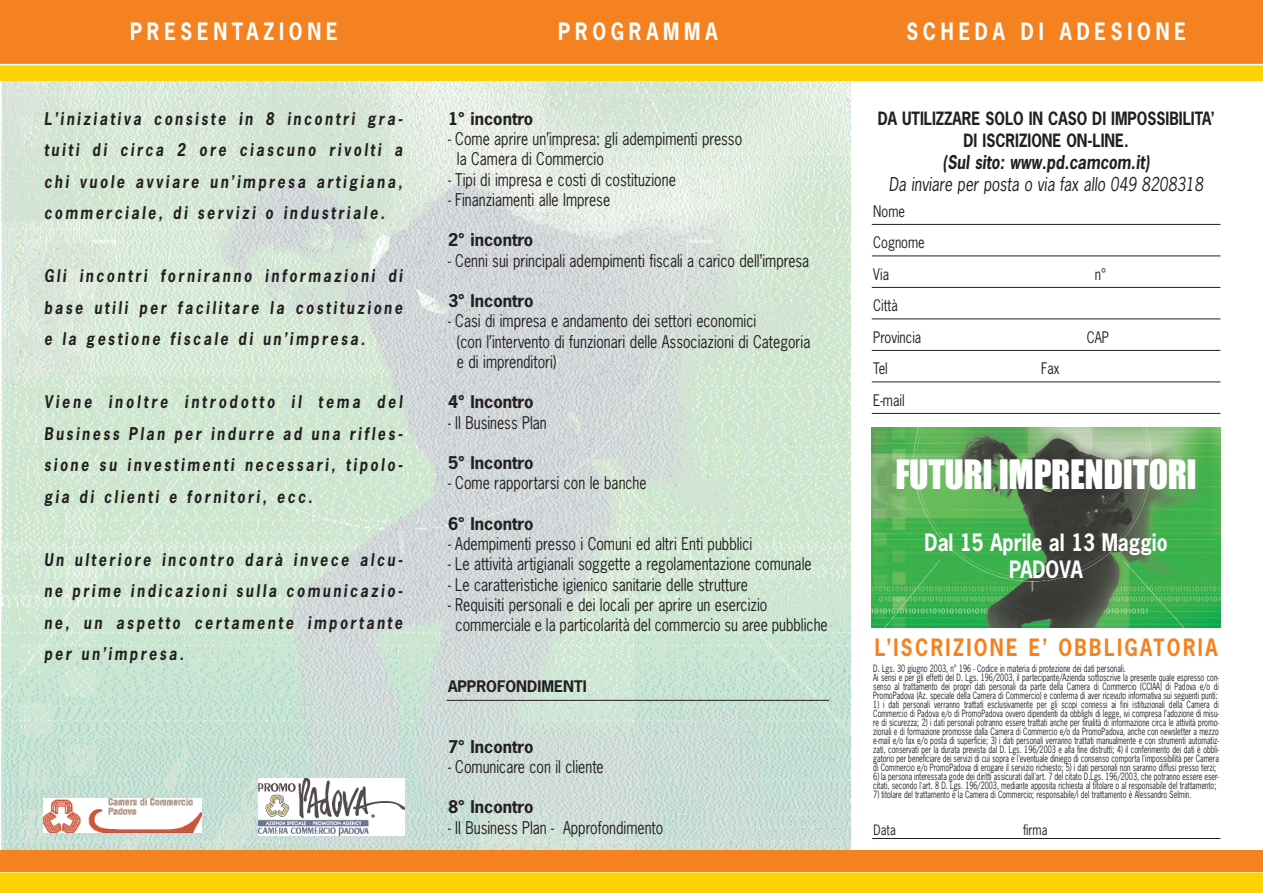
<style>
.page{position:relative;width:1263px;height:893px;background:#fff}
.page>*{position:absolute;margin:0;border:0;box-sizing:border-box;transform-origin:0 0}
.t1{font:37.5px "Impact";letter-spacing:-.01em;color:#fff;scale:.95 1}
.t2{font:700 22.5px "News Gothic";letter-spacing:.25em;color:#fff;scale:.85 1}
.t3{font:700 22.5px/27px "News Gothic";color:#fff;text-align:center;scale:.85 1}
.t4{font:700 22.5px "News Gothic";letter-spacing:.125em;color:#f58220;scale:.85 1}
.t5{font:18px "News Gothic";color:#231f20;scale:.85 1}
.t6{font:700 18px "News Gothic";color:#231f20;scale:.85 1}
.t7{font:700 17.25px/21.5px "News Gothic";color:#231f20;text-align:center;scale:.85 1}
.t8{font:16.5px/20.2px "News Gothic";color:#231f20;scale:.85 1}
.t9{font:700 16.5px/31.5px "News Gothic";color:#231f20;text-align:justify;scale:.85 1}
.t10{font:700 16.5px "News Gothic";color:#231f20}
.t11{font:15px/31.5px "News Gothic";color:#231f20;scale:.85 1}
.t12{font:700 15px "News Gothic";color:#231f20}
.t13{font:13.5px "News Gothic";color:#231f20;scale:.85 1}
.t14{font:9.45px/9px "News Gothic";color:#231f20;scale:.75 1}
</style>
<div class="page">
<img style="left:1px;top:81px;width:849px;height:769px">
<div style="left:0;top:65px;width:1263px;height:16px;background:#fed304"></div>
<div style="left:0;top:0;width:1263px;height:65px;background:#f58220"></div>
<hr style="left:0;top:64px;width:1263px;height:1px;background:#fff">
<div style="left:0;top:872px;width:1263px;height:21px;background:#fed304"></div>
<div style="left:0;top:850px;width:1263px;height:22px;background:#f58220"></div>
<img style="left:872px;top:428px;width:348px;height:199px">
<hr style="left:872px;top:838px;width:348px;height:1px;background:#231f20">
<hr style="left:872px;top:224px;width:348px;height:1px;background:#231f20">
<hr style="left:872px;top:256px;width:348px;height:1px;background:#231f20">
<hr style="left:872px;top:287px;width:348px;height:1px;background:#231f20">
<hr style="left:872px;top:319px;width:348px;height:1px;background:#231f20">
<hr style="left:872px;top:350px;width:348px;height:1px;background:#231f20">
<hr style="left:872px;top:382px;width:348px;height:1px;background:#231f20">
<hr style="left:872px;top:413px;width:348px;height:1px;background:#231f20">
<img style="left:258px;top:778px;width:146px;height:49px">
<img style="left:258px;top:827px;width:146px;height:8px">
<img style="left:43px;top:798px;width:158px;height:35px">
<hr style="left:446px;top:700px;width:383px;height:1px;background:#231f20">
<h2 class="t2" style="left:130px;top:23px;width:246px">PRESENTAZIONE</h2>
<h2 class="t2" style="left:558px;top:23px;width:189px">PROGRAMMA</h2>
<h2 class="t2" style="left:906px;top:23px;width:330px">SCHEDA DI ADESIONE</h2>
<h3 class="t9" style="left:44px;top:104px;width:425px">L’iniziativa consiste in 8 incontri gra&shy;tuiti di circa 2 ore ciascuno rivolti a chi vuole avviare un’impresa artigiana, commerciale, di servizi o industriale.</h3>
<h3 class="t9" style="left:44px;top:262px;width:425px">Gli incontri forniranno informazioni di base utili per facilitare la costituzione e la gestione fiscale di un’impresa.</h3>
<h3 class="t9" style="left:44px;top:388px;width:425px">Viene inoltre introdotto il tema del Business Plan per indurre ad una rifles&shy;sione su investimenti necessari, tipolo&shy;gia di clienti e fornitori, ecc.</h3>
<h3 class="t9" style="left:44px;top:545px;width:425px">Un ulteriore incontro darà invece alcu&shy;ne prime indicazioni sulla comunicazio&shy;ne, un aspetto certamente importante per un’impresa.</h3>
<h3 class="t10" style="left:448px;top:112px;width:87px">1° incontro</h3>
<h3 class="t8" style="left:457px;top:130px;width:337px;text-indent:-9px">- Come aprire un’impresa: gli adempimenti presso la Camera di Commercio</h3>
<h3 class="t8" style="left:448px;top:171px;width:270px">- Tipi di impresa e costi di costituzione</h3>
<h3 class="t8" style="left:448px;top:191px;width:192px">- Finanziamenti alle Imprese</h3>
<h3 class="t10" style="left:448px;top:234px;width:87px">2° incontro</h3>
<h3 class="t8" style="left:448px;top:252px;width:427px">- Cenni sui principali adempimenti fiscali a carico dell’impresa</h3>
<h3 class="t10" style="left:448px;top:294px;width:87px">3° Incontro</h3>
<h3 class="t8" style="left:457px;top:312px;width:417px;text-indent:-9px">- Casi di impresa e andamento dei settori economici<br>(con l’intervento di funzionari delle Associazioni di Categoria e di imprenditori)</h3>
<h3 class="t10" style="left:448px;top:396px;width:87px">4° Incontro</h3>
<h3 class="t8" style="left:448px;top:414px;width:118px">- Il Business Plan</h3>
<h3 class="t10" style="left:448px;top:456px;width:87px">5° Incontro</h3>
<h3 class="t8" style="left:448px;top:474px;width:235px">- Come rapportarsi con le banche</h3>
<h3 class="t10" style="left:448px;top:517px;width:87px">6° Incontro</h3>
<h3 class="t8" style="left:448px;top:535px;width:360px">- Adempimenti presso i Comuni ed altri Enti pubblici</h3>
<h3 class="t8" style="left:448px;top:555px;width:429px">- Le attività artigianali soggette a regolamentazione comunale</h3>
<h3 class="t8" style="left:448px;top:576px;width:354px">- Le caratteristiche igienico sanitarie delle strutture</h3>
<h3 class="t8" style="left:456px;top:596px;width:439px;text-indent:-8px">- Requisiti personali e dei locali per aprire un esercizio commerciale e la particolarità del commercio su aree pubbliche</h3>
<h3 class="t12" style="left:448px;top:680px;width:140px">APPROFONDIMENTI</h3>
<h3 class="t10" style="left:448px;top:740px;width:87px">7° Incontro</h3>
<h3 class="t8" style="left:448px;top:758px;width:185px">- Comunicare con il cliente</h3>
<h3 class="t10" style="left:448px;top:801px;width:87px">8° Incontro</h3>
<h3 class="t8" style="left:448px;top:819px;width:255px">- Il Business Plan - Approfondimento</h3>
<h3 class="t7" style="left:878px;top:110px;width:397px">DA UTILIZZARE SOLO IN CASO DI IMPOSSIBILITA’<br>DI ISCRIZIONE ON-LINE.</h3>
<h3 class="t5" style="left:889px;top:177px;width:373px">Da inviare per posta o via fax allo 049 8208318</h3>
<h3 class="t11" style="left:873px;top:197px;width:62px">Nome<br>Cognome<br>Via</h3>
<h3 class="t6" style="left:942px;top:155px;width:247px">(Sul sito: www.pd.camcom.it)</h3>
<h3 class="t11" style="left:1095px;top:260px;width:15px">n°</h3>
<h3 class="t11" style="left:873px;top:291px;width:58px">Città<br>Provincia</h3>
<h3 class="t11" style="left:873px;top:354px;width:19px">Tel</h3>
<h3 class="t11" style="left:1041px;top:354px;width:23px">Fax</h3>
<h3 class="t11" style="left:873px;top:386px;width:38px">E-mail</h3>
<h3 class="t11" style="left:1087px;top:323px;width:28px">CAP</h3>
<h1 class="t1" style="left:895px;top:462px;width:319px">FUTURI IMPRENDITORI</h1>
<h2 class="t3" style="left:924px;top:531px;width:287px">Dal 15 Aprile al 13 Maggio<br>PADOVA</h2>
<h2 class="t4" style="left:875px;top:638px;width:405px">L’ISCRIZIONE E’ OBBLIGATORIA</h2>
<p class="t14" style="left:873px;top:665px;width:462px">D. Lgs. 30 giugno 2003, n° 196 - Codice in materia di protezione dei dati personali.<br>Ai sensi e per gli effetti del D. Lgs. 196/2003, il partecipante/Azienda sottoscrive la presente quale espresso con&shy;senso al trattamento dei propri dati personali da parte della Camera di Commercio (CCIAA) di Padova e/o di PromoPadova (Az. speciale della Camera di Commercio) e conferma di aver ricevuto informativa sui seguenti punti:</p>
<p class="t14" style="left:873px;top:701px;width:462px;text-align:justify">1) i dati personali verranno trattati esclusivamente per gli scopi connessi ai fini istituzionali della Camera di Commercio di Padova e/o di PromoPadova ovvero dipendenti da obblighi di legge, ivi compresa l’adozione di misu&shy;re di sicurezza; 2) i dati personali potranno essere trattati anche per finalità di informazione circa le attività promo&shy;zionali e di formazione promosse dalla Camera di Commercio e/o da PromoPadova, anche con newsletter a mezzo e-mail e/o fax e/o posta di superficie; 3) i dati personali verranno trattati manualmente e con strumenti automatiz&shy;zati, conservati per la durata prevista dal D. Lgs. 196/2003 e alla fine distrutti; 4) il conferimento dei dati è obbli&shy;gatorio per beneficiare dei servizi di cui sopra e l'eventuale diniego di consenso comporta l'impossibilità per Camera di Commercio e/o PromoPadova di erogare il servizio richiesto; 5) i dati personali non saranno diffusi presso terzi;</p>
<p class="t14" style="left:873px;top:773px;width:462px">6) la persona interessata gode dei diritti assicurati dall'art. 7 del citato D.Lgs. 196/2003, che potranno essere eser&shy;citati, secondo l'art. 8 D. Lgs. 196/2003, mediante apposita richiesta al titolare o al responsabile del trattamento;</p>
<p class="t14" style="left:873px;top:791px;width:426px">7) titolare del trattamento è la Camera di Commercio; responsabile/i del trattamento è Alessandro Selmin.</p>
<h3 class="t13" style="left:874px;top:824px;width:28px">Data</h3>
<h3 class="t13" style="left:1023px;top:824px;width:30px">firma</h3>
</div>
